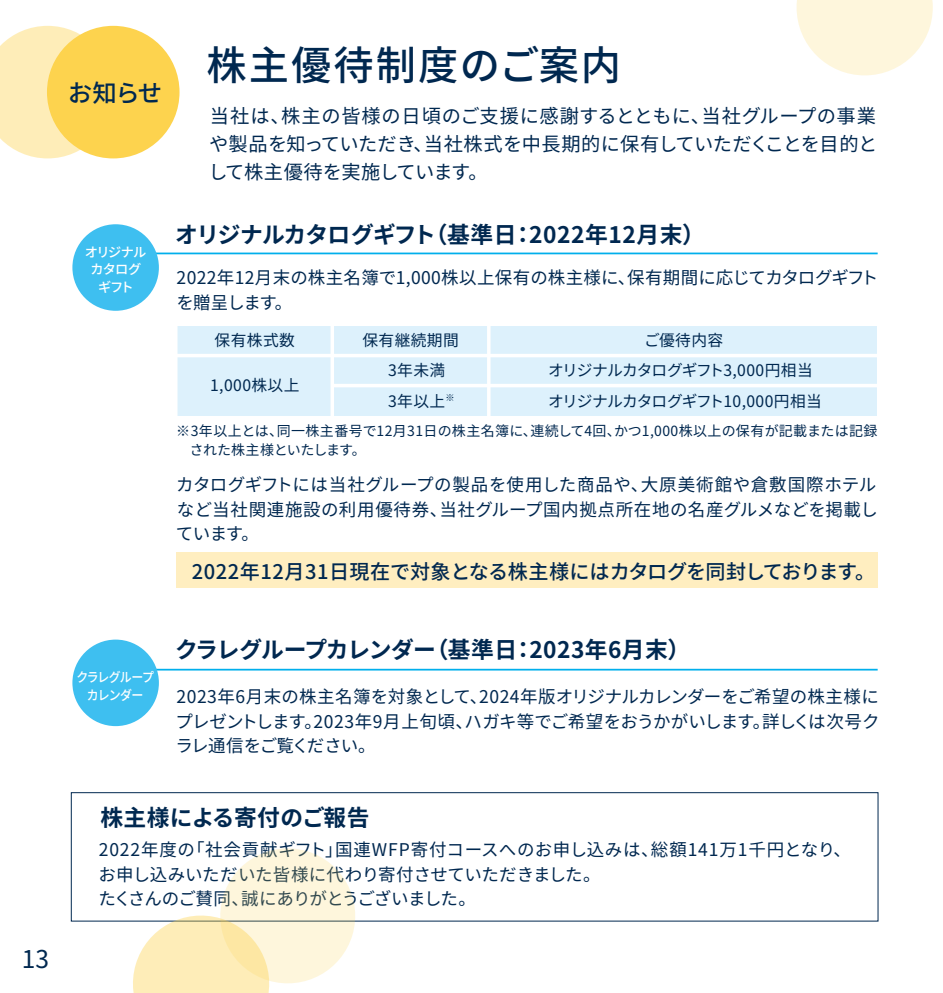
<style>
.page{position:relative;width:943px;height:993px;background:#fff}
.page>*{position:absolute;margin:0;border:0;box-sizing:border-box;transform-origin:0 0}
.t1{font:500 40.25px "Noto Sans CJ Kjp";letter-spacing:.05em;color:#002850}
.t2{font:500 24.5px "Noto Sans CJ Kjp";color:#002850}
.t3{font:24.5px "Noto Sans CJ Kjp";color:#002850}
.t4{font:700 22.75px "Noto Sans CJ Kjp";letter-spacing:.005em;color:#002850}
.t5{font:700 22.75px "Noto Sans CJ Kjp";letter-spacing:.025em;color:#002850}
.t6{font:500 20.12px "Noto Sans CJ Kjp";color:#002850}
.t7{font:19.25px/28px "Noto Sans CJ Kjp";letter-spacing:-.01em;color:#002850;text-align:justify}
.t8{font:17.5px/24.5px "Noto Sans CJ Kjp";letter-spacing:.015em;color:#002850}
.t9{font:15.75px/30.3px "Noto Sans CJ Kjp";letter-spacing:-.045em;color:#002850}
.t10{font:15.75px/30.3px "Noto Sans CJ Kjp";letter-spacing:.025em;color:#002850}
.t11{font:14px/19.2px "Noto Sans CJ Kjp";letter-spacing:.025em;color:#002850}
.t12{font:500 13.3px/17.7px "Noto Sans CJ Kjp";letter-spacing:-.085em;color:#fff;text-align:center}
.t13{font:500 13.3px/17.7px "Noto Sans CJ Kjp";letter-spacing:-.085em;color:#fff;text-align:center;scale:.9 1}
</style>
<div class="page">
<div style="left:176px;top:552px;width:702px;height:36px;background:#ffeec0"></div>
<hr style="left:86px;top:252px;width:791px;height:2px;background:#00afec">
<hr style="left:86px;top:668px;width:791px;height:2px;background:#00afec">
<div style="left:176px;top:326px;width:700px;height:89px;background:#ddf1fc"></div>
<hr style="left:331px;top:384px;width:551px;height:3px;background:#fff">
<hr style="left:171px;top:354px;width:711px;height:3px;background:#fff">
<hr style="left:174px;top:316px;width:3px;height:107px;background:#fff">
<svg style="left:330px;top:326px;width:4px;height:90px"></svg>
<hr style="left:487px;top:321px;width:3px;height:98px;background:#fff">
<div style="left:71px;top:792px;width:807px;height:129px;border:1px solid #002850"></div>
<div style="left:72px;top:224px;width:87px;height:87px;background:#3ebff0;border-radius:50%"></div>
<div style="left:72px;top:639px;width:87px;height:86px;background:#3ebff0;border-radius:50%"></div>
<div style="left:47px;top:26px;width:132px;height:132px;background:#fdd34e;border-radius:50%"></div>
<svg style="left:0;top:26px;width:108px;height:132px"></svg>
<svg style="left:796px;top:0;width:136px;height:75px"></svg>
<svg style="left:133px;top:848px;width:222px;height:144px"></svg>
<h2 class="t2" style="left:68px;top:80px;width:96px">お知らせ</h2>
<h1 class="t1" style="left:207px;top:42px;width:416px">株主優待制度のご案内</h1>
<p class="t7" style="left:208px;top:102px;width:671px">当社は、株主の皆様の日頃のご支援に感謝するとともに、当社グループの事業や製品を知っていただき、当社株式を中長期的に保有していただくことを目的として株主優待を実施しています。</p>
<p class="t12" style="left:85px;top:243px;width:63px">オリジナルカタログギフト</p>
<h3 class="t5" style="left:175px;top:222px;width:531px">オリジナルカタログギフト（基準日：2022年12月末）</h3>
<p class="t8" style="left:176px;top:266px;width:703px">2022年12月末の株主名簿で1,000株以上保有の株主様に、保有期間に応じてカタログギフトを贈呈します。</p>
<p class="t10" style="left:215px;top:325px;width:82px">保有株式数</p>
<p class="t10" style="left:210px;top:370px;width:91px">1,000株以上</p>
<p class="t10" style="left:348px;top:325px;width:112px;text-indent:14px">保有継続期間　 　3年未満　 　3年以上<sup>※</sup></p>
<p class="t9" style="left:516px;top:325px;width:307px;text-indent:128px">ご優待内容<br>　　オリジナルカタログギフト3,000円相当　　オリジナルカタログギフト10,000円相当</p>
<p class="t11" style="left:190px;top:421px;width:689px;text-indent:-13px">※3年以上とは、同一株主番号で12月31日の株主名簿に、連続して4回、かつ1,000株以上の保有が記載または記録された株主様といたします。</p>
<p class="t8" style="left:176px;top:473px;width:703px;text-align:justify">カタログギフトには当社グループの製品を使用した商品や、大原美術館や倉敷国際ホテルなど当社関連施設の利用優待券、当社グループ国内拠点所在地の名産グルメなどを掲載しています。</p>
<p class="t6" style="left:192px;top:560px;width:685px">2022年12月31日現在で対象となる株主様にはカタログを同封しております。</p>
<h2 class="t3" style="left:22px;top:944px;width:29px">13</h2>
<p class="t13" style="left:76px;top:668px;width:88px">クラレグループカレンダー</p>
<h3 class="t4" style="left:175px;top:637px;width:516px">クラレグループカレンダー（基準日：2023年6月末）</h3>
<p class="t8" style="left:175px;top:684px;width:705px;text-align:justify">2023年6月末の株主名簿を対象として、2024年版オリジナルカレンダーをご希望の株主様にプレゼントします。2023年9月上旬頃、ハガキ等でご希望をおうかがいします。詳しくは次号クラレ通信をご覧ください。</p>
<h3 class="t4" style="left:100px;top:804px;width:271px">株主様による寄付のご報告</h3>
<p class="t8" style="left:98px;top:837px;width:754px">2022年度の「社会貢献ギフト」国連WFP寄付コースへのお申し込みは、総額141万1千円となり、お申し込みいただいた皆様に代わり寄付させていただきました。<br>たくさんのご賛同、誠にありがとうございました。</p>
</div>
